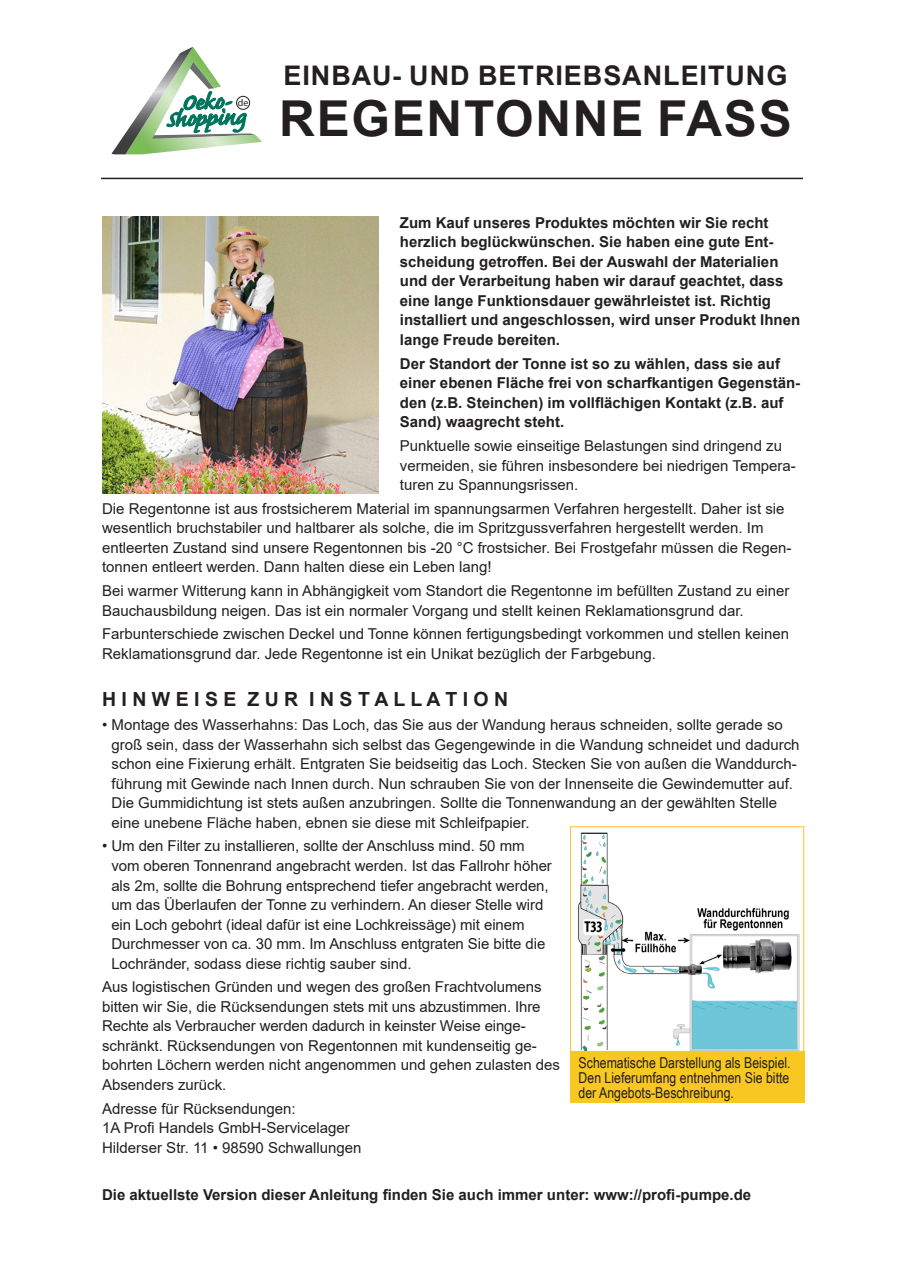
<style>
.page{position:relative;width:902px;height:1272px;background:#fff}
.page>*{position:absolute;margin:0;border:0;box-sizing:border-box;transform-origin:0 0}
.t1{font:700 49.5px "Arial";letter-spacing:.035em;color:#231f20}
.t2{font:700 27px "Arial";letter-spacing:.035em;color:#231f20}
.t3{font:700 19.5px "Arial";color:#231f20}
.t4{font:15px/19.5px "Arial";color:#231f20}
.t5{font:700 15px/19.5px "Arial";color:#231f20}
.t6{font:15px/15px "Arial Narrow";color:#231f20;text-align:justify}
.t7{font:9.9px "Myriad Pro";color:#231f20}
</style>
<div class="page">
<img style="left:102px;top:217px;width:276px;height:276px">
<svg style="left:111px;top:47px;width:151px;height:107px"></svg>
<hr style="left:101px;top:178px;width:702px;height:1px;background:#231f20">
<img style="left:578px;top:832px;width:222px;height:217px">
<div style="left:570px;top:826px;width:234px;height:225px;border:1px solid #f8c722"></div>
<div style="left:570px;top:1051px;width:234px;height:51px;background:#f8c722"></div>
<p class="t7" style="left:238px;top:96px;width:12px">de</p>
<p class="t2" style="left:283px;top:56px;width:505px">EINBAU- UND BETRIEBSANLEITUNG</p>
<p class="t1" style="left:279px;top:84px;width:514px">REGENTONNE FASS</p>
<p class="t5" style="left:400px;top:213px;width:402px">Zum Kauf unseres Produktes möchten wir Sie recht herzlich beglückwünschen. Sie haben eine gute Ent&shy;scheidung getroffen. Bei der Auswahl der Materialien und der Verarbeitung haben wir darauf geachtet, dass eine lange Funktionsdauer gewährleistet ist. Richtig installiert und angeschlossen, wird unser Produkt Ihnen lange Freude bereiten.</p>
<p class="t5" style="left:400px;top:354px;width:402px">Der Standort der Tonne ist so zu wählen, dass sie auf einer ebenen Fläche frei von scharfkantigen Gegenstän&shy;den (z.B. Steinchen) im vollflächigen Kontakt (z.B. auf Sand) waagrecht steht.</p>
<p class="t4" style="left:400px;top:436px;width:397px">Punktuelle sowie einseitige Belastungen sind dringend zu vermeiden, sie führen insbesondere bei niedrigen Tempera&shy;turen zu Spannungsrissen.</p>
<p class="t4" style="left:102px;top:498px;width:690px">Die Regentonne ist aus frostsicherem Material im spannungsarmen Verfahren hergestellt. Daher ist sie wesentlich bruchstabiler und haltbarer als solche, die im Spritzgussverfahren hergestellt werden. Im entleerten Zustand sind unsere Regentonnen bis -20 °C frostsicher. Bei Frostgefahr müssen die Regen&shy;tonnen entleert werden. Dann halten diese ein Leben lang!</p>
<p class="t4" style="left:102px;top:581px;width:688px">Bei warmer Witterung kann in Abhängigkeit vom Standort die Regentonne im befüllten Zustand zu einer<br>Bauchausbildung neigen. Das ist ein normaler Vorgang und stellt keinen Reklamationsgrund dar.</p>
<p class="t4" style="left:102px;top:624px;width:688px">Farbunterschiede zwischen Deckel und Tonne können fertigungsbedingt vorkommen und stellen keinen<br>Reklamationsgrund dar. Jede Regentonne ist ein Unikat bezüglich der Farbgebung.</p>
<p class="t3" style="left:102px;top:685px;width:407px">H I N W E I S E Z U R I N S T A L L A T I O N</p>
<p class="t4" style="left:111px;top:715px;width:689px;text-indent:-9px">• Montage des Wasserhahns: Das Loch, das Sie aus der Wandung heraus schneiden, sollte gerade so groß sein, dass der Wasserhahn sich selbst das Gegengewinde in die Wandung schneidet und dadurch schon eine Fixierung erhält. Entgraten Sie beidseitig das Loch. Stecken Sie von außen die Wanddurch&shy;führung mit Gewinde nach Innen durch. Nun schrauben Sie von der Innenseite die Gewindemutter auf.<br>Die Gummidichtung ist stets außen anzubringen. Sollte die Tonnenwandung an der gewählten Stelle eine unebene Fläche haben, ebnen sie diese mit Schleifpapier.</p>
<p class="t4" style="left:111px;top:836px;width:442px;text-indent:-9px">• Um den Filter zu installieren, sollte der Anschluss mind. 50 mm vom oberen Tonnenrand angebracht werden. Ist das Fallrohr höher als 2m, sollte die Bohrung entsprechend tiefer angebracht werden, um das Überlaufen der Tonne zu verhindern. An dieser Stelle wird ein Loch gebohrt (ideal dafür ist eine Lochkreissäge) mit einem Durchmesser von ca. 30 mm. Im Anschluss entgraten Sie bitte die Lochränder, sodass diese richtig sauber sind.</p>
<p class="t4" style="left:102px;top:977px;width:459px">Aus logistischen Gründen und wegen des großen Frachtvolumens bitten wir Sie, die Rücksendungen stets mit uns abzustimmen. Ihre Rechte als Verbraucher werden dadurch in keinster Weise einge&shy;schränkt. Rücksendungen von Regentonnen mit kundenseitig ge&shy;bohrten Löchern werden nicht angenommen und gehen zulasten des Absenders zurück.</p>
<p class="t4" style="left:102px;top:1098px;width:261px">Adresse für Rücksendungen:<br>1A Profi Handels GmbH-Servicelager<br>Hilderser Str. 11 • 98590 Schwallungen</p>
<p class="t5" style="left:102px;top:1185px;width:650px">Die aktuellste Version dieser Anleitung finden Sie auch immer unter: www://profi-pumpe.de</p>
<p class="t6" style="left:578px;top:1054px;width:213px">Schematische Darstellung als Beispiel.<br>Den Lieferumfang entnehmen Sie bitte der Angebots-Beschreibung.</p>
</div>
